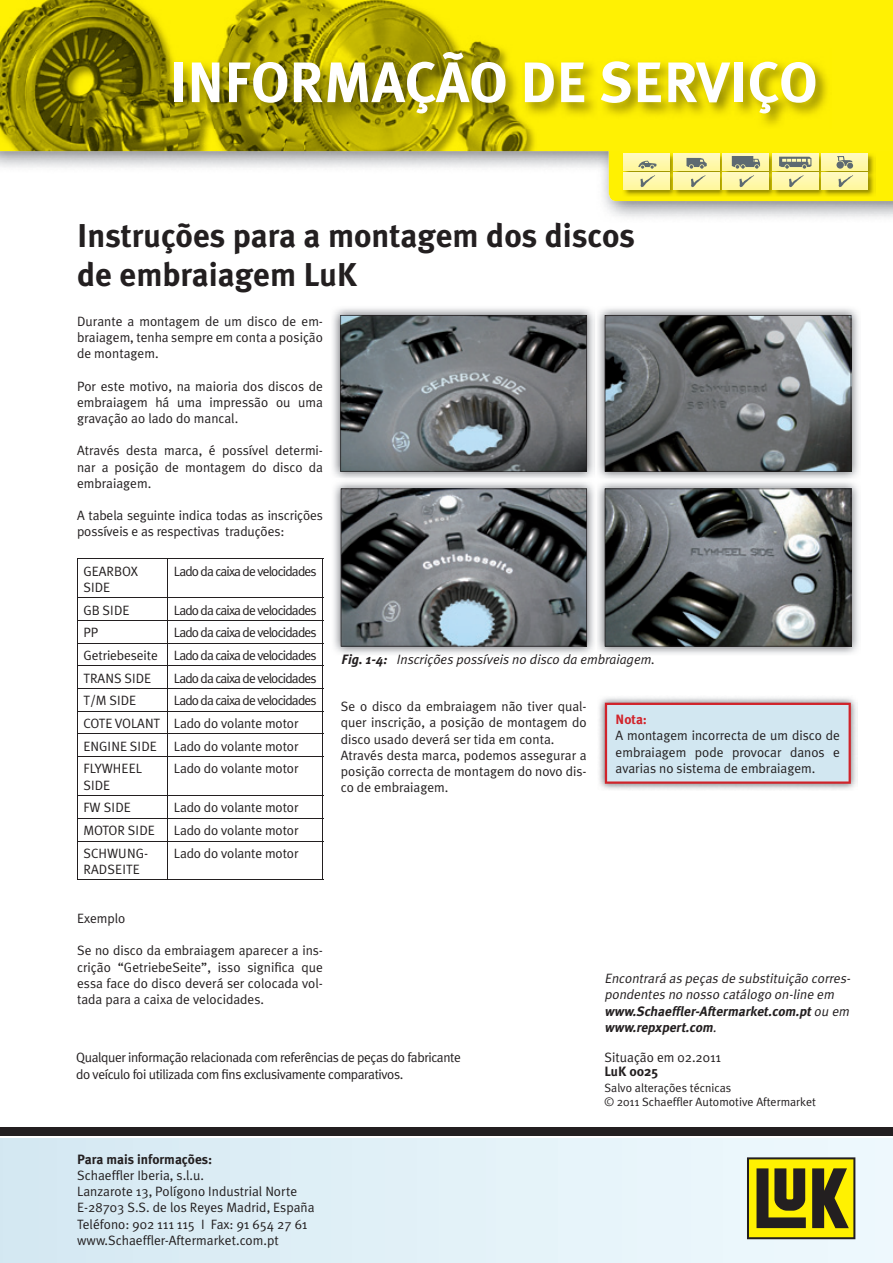
<style>
.page{position:relative;width:893px;height:1263px;background:#fff}
.page>*{position:absolute;margin:0;border:0;box-sizing:border-box;transform-origin:0 0}
.t1{font:700 57px "Meta Plus";color:#fff}
.t2{font:700 33px/39.6px "Meta Plus";color:#231f20}
.t3{font:13.5px/16.2px "Meta Plus Normal";color:#231f20}
.t4{font:13.5px/16.2px "Meta Plus Normal";letter-spacing:-.03em;color:#231f20}
.t5{font:13.5px "Meta Plus Normal";letter-spacing:-.06em;color:#231f20}
.t6{font:italic 13.5px/16.2px "Meta Plus Normal";color:#231f20}
.t7{font:italic 700 13.5px/16.2px "Meta Plus";color:#231f20}
.t8{font:italic 13.5px "Meta Plus Normal";color:#231f20}
.t9{font:700 13.5px "Meta Plus";color:#231f20}
.t10{font:700 13.5px "Meta Plus";color:#d1232a}
.t11{font:12px/13.5px "Meta Plus Normal";color:#231f20}
.s1{font-family:"Meta Plus";font-weight:700}
.s2{font-family:"Meta Plus Normal";font-weight:400}
</style>
<div class="page">
<img style="left:0;top:0;width:893px;height:218px">
<div style="left:0;top:1138px;width:893px;height:125px;background:linear-gradient(to right,#d4e8f2,#eff9fe)"></div>
<div style="left:0;top:1127px;width:893px;height:8px;background:#231f20"></div>
<svg style="left:747px;top:1157px;width:108px;height:82px;background:#948b11"></svg>
<svg style="left:609px;top:151px;width:284px;height:50px;background:#e8e064"></svg>
<img style="left:170px;top:48px;width:661px;height:81px">
<hr style="left:77px;top:558px;width:91px;height:1px;background:#231f20">
<hr style="left:77px;top:559px;width:1px;height:38px;background:#231f20">
<hr style="left:168px;top:558px;width:155px;height:1px;background:#231f20">
<hr style="left:168px;top:559px;width:1px;height:38px;background:#231f20">
<hr style="left:322px;top:559px;width:1px;height:38px;background:#231f20">
<hr style="left:77px;top:597px;width:91px;height:1px;background:#231f20">
<hr style="left:168px;top:597px;width:155px;height:1px;background:#231f20">
<hr style="left:77px;top:620px;width:91px;height:1px;background:#231f20">
<hr style="left:168px;top:620px;width:155px;height:1px;background:#231f20">
<hr style="left:77px;top:643px;width:91px;height:1px;background:#231f20">
<hr style="left:168px;top:643px;width:155px;height:1px;background:#231f20">
<hr style="left:77px;top:665px;width:91px;height:1px;background:#231f20">
<hr style="left:168px;top:665px;width:155px;height:1px;background:#231f20">
<hr style="left:77px;top:688px;width:91px;height:1px;background:#231f20">
<hr style="left:168px;top:688px;width:155px;height:1px;background:#231f20">
<hr style="left:77px;top:711px;width:91px;height:1px;background:#231f20">
<hr style="left:168px;top:711px;width:155px;height:1px;background:#231f20">
<hr style="left:77px;top:734px;width:91px;height:1px;background:#231f20">
<svg style="left:77px;top:598px;width:1px;height:158px"></svg>
<hr style="left:168px;top:734px;width:155px;height:1px;background:#231f20">
<svg style="left:322px;top:598px;width:1px;height:158px"></svg>
<hr style="left:77px;top:756px;width:91px;height:1px;background:#231f20">
<hr style="left:77px;top:757px;width:1px;height:38px;background:#231f20">
<hr style="left:168px;top:756px;width:155px;height:1px;background:#231f20">
<hr style="left:168px;top:757px;width:1px;height:38px;background:#231f20">
<hr style="left:322px;top:757px;width:1px;height:38px;background:#231f20">
<hr style="left:77px;top:795px;width:91px;height:1px;background:#231f20">
<hr style="left:168px;top:795px;width:155px;height:1px;background:#231f20">
<hr style="left:77px;top:818px;width:91px;height:1px;background:#231f20">
<svg style="left:77px;top:796px;width:1px;height:45px"></svg>
<hr style="left:168px;top:818px;width:155px;height:1px;background:#231f20">
<svg style="left:322px;top:796px;width:1px;height:45px"></svg>
<hr style="left:77px;top:841px;width:91px;height:1px;background:#231f20">
<hr style="left:77px;top:841px;width:1px;height:38px;background:#231f20">
<hr style="left:168px;top:841px;width:155px;height:1px;background:#231f20">
<hr style="left:168px;top:841px;width:1px;height:38px;background:#231f20">
<hr style="left:322px;top:841px;width:1px;height:38px;background:#231f20">
<hr style="left:77px;top:879px;width:91px;height:1px;background:#231f20">
<hr style="left:168px;top:879px;width:155px;height:1px;background:#231f20">
<img style="left:599px;top:697px;width:259px;height:93px">
<svg style="left:605px;top:703px;width:246px;height:81px;background:#d1d9e3"></svg>
<img style="left:333px;top:308px;width:262px;height:170px">
<svg style="left:340px;top:315px;width:247px;height:157px;background:#656a6e"></svg>
<img style="left:598px;top:308px;width:261px;height:171px">
<svg style="left:605px;top:315px;width:246px;height:157px;background:#636769"></svg>
<img style="left:334px;top:482px;width:260px;height:172px">
<svg style="left:341px;top:488px;width:246px;height:158px;background:#656a6e"></svg>
<img style="left:597px;top:482px;width:262px;height:172px">
<svg style="left:605px;top:488px;width:246px;height:158px;background:#5f6364"></svg>
<h1 class="t1" style="left:169px;top:49px;width:649px">INFORMAÇÃO DE SERVIÇO</h1>
<h2 class="t2" style="left:77px;top:215px;width:559px">Instruções para a montagem dos discos de embraiagem LuK</h2>
<p class="t3" style="left:77px;top:313px;width:247px;text-align:justify">Durante a montagem de um disco de em&shy;braiagem, tenha sempre em conta a posição de montagem.</p>
<p class="t3" style="left:77px;top:378px;width:247px;text-align:justify">Por este motivo, na maioria dos discos de embraiagem há uma impressão ou uma gravação ao lado do mancal.</p>
<p class="t3" style="left:77px;top:442px;width:247px;text-align:justify">Através desta marca, é possível determi&shy;nar a posição de montagem do disco da embraiagem.</p>
<p class="t3" style="left:77px;top:507px;width:247px">A tabela seguinte indica todas as inscrições possíveis e as respectivas traduções:</p>
<p class="t3" style="left:83px;top:563px;width:56px">GEARBOX<br>SIDE</p>
<p class="t5" style="left:174px;top:563px;width:144px">Lado da caixa de velocidades</p>
<p class="t3" style="left:83px;top:601px;width:47px">GB SIDE</p>
<p class="t5" style="left:174px;top:602px;width:144px">Lado da caixa de velocidades</p>
<p class="t3" style="left:83px;top:624px;width:16px">PP</p>
<p class="t3" style="left:83px;top:621px;width:235px;line-height:22.6px;text-align:justify;text-indent:90px">Lado da caixa de velocidades Getriebeseite Lado da caixa de velocidades TRANS SIDE</p>
<p class="t8" style="left:342px;top:651px;width:315px"><span class="s1">Fig. 1-4:</span> Inscrições possíveis no disco da embraiagem.</p>
<p class="t5" style="left:174px;top:670px;width:144px">Lado da caixa de velocidades</p>
<p class="t3" style="left:83px;top:692px;width:54px">T/M SIDE</p>
<p class="t3" style="left:83px;top:689px;width:235px;line-height:22.6px;text-indent:90px">Lado da caixa de velocidades<br>COTE VOLANT Lado do volante motor<br>ENGINE SIDE</p>
<p class="t3" style="left:174px;top:738px;width:126px">Lado do volante motor</p>
<p class="t3" style="left:83px;top:760px;width:60px">FLYWHEEL<br>SIDE</p>
<p class="t3" style="left:174px;top:760px;width:126px">Lado do volante motor</p>
<p class="t3" style="left:83px;top:799px;width:49px">FW SIDE</p>
<p class="t3" style="left:174px;top:799px;width:126px">Lado do volante motor</p>
<p class="t3" style="left:83px;top:822px;width:73px">MOTOR SIDE</p>
<p class="t3" style="left:174px;top:822px;width:126px">Lado do volante motor</p>
<p class="t3" style="left:83px;top:845px;width:66px">SCHWUNG-<br>RADSEITE</p>
<p class="t3" style="left:174px;top:845px;width:126px">Lado do volante motor</p>
<p class="t3" style="left:77px;top:910px;width:50px">Exemplo</p>
<p class="t3" style="left:77px;top:942px;width:247px;text-align:justify">Se no disco da embraiagem aparecer a ins&shy;crição “GetriebeSeite”, isso significa que essa face do disco deverá ser colocada vol&shy;tada para a caixa de velocidades.</p>
<p class="t3" style="left:341px;top:698px;width:247px">Se o disco da embraiagem não tiver qual&shy;quer inscrição, a posição de montagem do disco usado deverá ser tida em conta.<br>Através desta marca, podemos assegurar a posição correcta de montagem do novo dis&shy;co de embraiagem.</p>
<p class="t4" style="left:76px;top:1049px;width:386px">Qualquer informação relacionada com referências de peças do fabricante do veículo foi utilizada com fins exclusivamente comparativos.</p>
<p class="t10" style="left:616px;top:712px;width:33px">Nota:</p>
<p class="t3" style="left:616px;top:727px;width:226px;text-align:justify">A montagem incorrecta de um disco de embraiagem pode provocar danos e avarias no sistema de embraiagem.</p>
<p class="t6" style="left:604px;top:970px;width:250px">Encontrará as peças de substituição corres&shy;pondentes no nosso catálogo on-line em</p>
<p class="t7" style="left:604px;top:1003px;width:249px">www.Schaeffler-Aftermarket.com.pt<span class="s2">ou em </span>www.repxpert.com<span class="s2">.</span></p>
<p class="t3" style="left:604px;top:1049px;width:118px">Situação em 02.2011</p>
<p class="t9" style="left:604px;top:1063px;width:55px">LuK 0025</p>
<p class="t11" style="left:604px;top:1081px;width:213px">Salvo alterações técnicas<br>© 2011 Schaeffler Automotive Aftermarket</p>
<p class="t9" style="left:77px;top:1151px;width:137px">Para mais informações:</p>
<p class="t3" style="left:77px;top:1167px;width:239px">Schaeffler Iberia, s.l.u.<br>Lanzarote 13, Polígono Industrial Norte E-28703 S.S. de los Reyes Madrid, España Teléfono: 902 111 115 I Fax: 91 654 27 61 www.Schaeffler-Aftermarket.com.pt</p>
</div>
